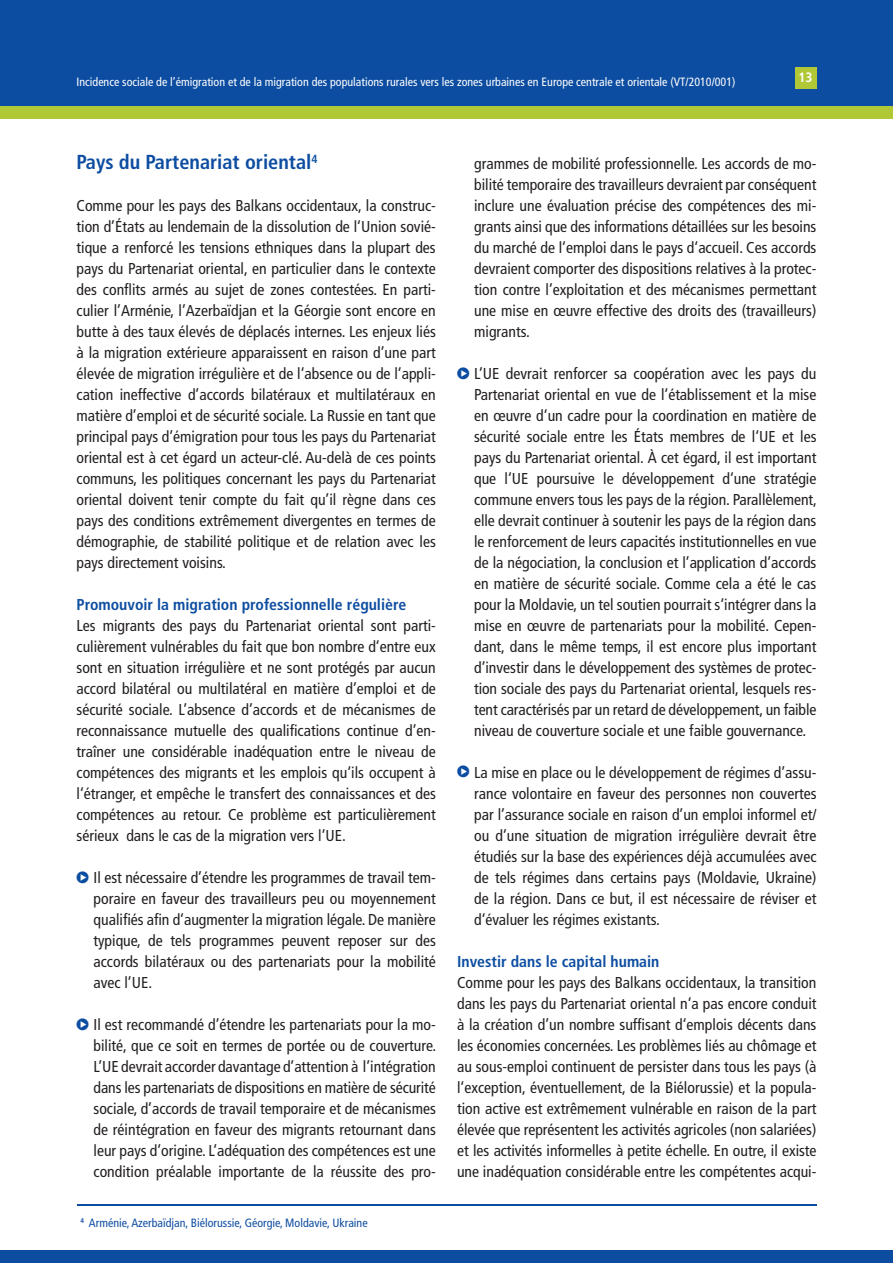
<style>
.page{position:relative;width:893px;height:1263px;background:#fff}
.page>*{position:absolute;margin:0;border:0;box-sizing:border-box;transform-origin:0 0}
.t1{font:700 condensed 20.25px "Frutiger";color:#0d4da1}
.t2{font:condensed 15.75px/21px "Frutiger";color:#231f20;text-align:justify}
.t3{font:700 condensed 15.75px "Frutiger";color:#0d4da1}
.t4{font:700 condensed 13.5px "Frutiger";color:#fff}
.t5{font:condensed 12px "Frutiger";color:#fff}
.t6{font:condensed 12px "Frutiger";color:#0d4da1}
</style>
<div class="page">
<div style="left:0;top:0;width:893px;height:106px;background:#0d4da1"></div>
<div style="left:0;top:106px;width:893px;height:13px;background:#b0c836"></div>
<div style="left:0;top:1250px;width:893px;height:13px;background:#0d4da1"></div>
<div style="left:795px;top:67px;width:21px;height:22px;background:#b0c836"></div>
<hr style="left:77px;top:1204px;width:739px;height:2px;background:#0d4da1">
<p class="t5" style="left:77px;top:74px;width:660px">Incidence sociale de l’émigration et de la migration des populations rurales vers les zones urbaines en Europe centrale et orientale (VT/2010/001)</p>
<p class="t4" style="left:799px;top:70px;width:16px">13</p>
<p class="t1" style="left:77px;top:150px;width:243px">Pays du Partenariat oriental<sup>4</sup></p>
<p class="t2" style="left:77px;top:195px;width:361px">Comme pour les pays des Balkans occidentaux, la construc&shy;tion d’États au lendemain de la dissolution de l‘Union sovié&shy;tique a renforcé les tensions ethniques dans la plupart des pays du Partenariat oriental, en particulier dans le contexte des conflits armés au sujet de zones contestées. En parti&shy;culier l’Arménie, l’Azerbaïdjan et la Géorgie sont encore en butte à des taux élevés de déplacés internes. Les enjeux liés à la migration extérieure apparaissent en raison d’une part élevée de migration irrégulière et de l‘absence ou de l‘appli&shy;cation ineffective d’accords bilatéraux et multilatéraux en matière d’emploi et de sécurité sociale. La Russie en tant que principal pays d’émigration pour tous les pays du Partenariat oriental est à cet égard un acteur-clé. Au-delà de ces points communs, les politiques concernant les pays du Partenariat oriental doivent tenir compte du fait qu’il règne dans ces pays des conditions extrêmement divergentes en termes de démographie, de stabilité politique et de relation avec les pays directement voisins.</p>
<p class="t3" style="left:77px;top:595px;width:331px">Promouvoir la migration professionnelle régulière</p>
<p class="t2" style="left:77px;top:615px;width:361px">Les migrants des pays du Partenariat oriental sont parti&shy;culièrement vulnérables du fait que bon nombre d‘entre eux sont en situation irrégulière et ne sont protégés par aucun accord bilatéral ou multilatéral en matière d’emploi et de sécurité sociale. L’absence d’accords et de mécanismes de reconnaissance mutuelle des qualifications continue d’en&shy;traîner une considérable inadéquation entre le niveau de compétences des migrants et les emplois qu‘ils occupent à l‘étranger, et empêche le transfert des connaissances et des compétences au retour. Ce problème est particulièrement sérieux dans le cas de la migration vers l’UE.</p>
<p class="t2" style="left:94px;top:867px;width:344px">Il est nécessaire d’étendre les programmes de travail tem&shy;poraire en faveur des travailleurs peu ou moyennement qualifiés afin d‘augmenter la migration légale. De manière typique, de tels programmes peuvent reposer sur des accords bilatéraux ou des partenariats pour la mobilité avec l’UE.</p>
<p class="t2" style="left:94px;top:1014px;width:344px">Il est recommandé d’étendre les partenariats pour la mo&shy;bilité, que ce soit en termes de portée ou de couverture.<br>L’UE devrait accorder davantage d’attention à l’intégration dans les partenariats de dispositions en matière de sécurité sociale, d’accords de travail temporaire et de mécanismes de réintégration en faveur des migrants retournant dans leur pays d’origine. L’adéquation des compétences est une condition préalable importante de la réussite des pro-</p>
<p class="t6" style="left:80px;top:1215px;width:289px"><sup>4</sup> Arménie, Azerbaïdjan, Biélorussie, Géorgie, Moldavie, Ukraine</p>
<p class="t2" style="left:474px;top:153px;width:344px">grammes de mobilité professionnelle. Les accords de mo&shy;bilité temporaire des travailleurs devraient par conséquent inclure une évaluation précise des compétences des mi&shy;grants ainsi que des informations détaillées sur les besoins du marché de l‘emploi dans le pays d‘accueil. Ces accords devraient comporter des dispositions relatives à la protec&shy;tion contre l’exploitation et des mécanismes permettant une mise en œuvre effective des droits des (travailleurs) migrants.</p>
<p class="t2" style="left:474px;top:363px;width:344px">L’UE devrait renforcer sa coopération avec les pays du Partenariat oriental en vue de l‘établissement et la mise en œuvre d‘un cadre pour la coordination en matière de sécurité sociale entre les États membres de l‘UE et les pays du Partenariat oriental. À cet égard, il est important que l‘UE poursuive le développement d‘une stratégie commune envers tous les pays de la région. Parallèlement, elle devrait continuer à soutenir les pays de la région dans le renforcement de leurs capacités institutionnelles en vue de la négociation, la conclusion et l’application d’accords en matière de sécurité sociale. Comme cela a été le cas pour la Moldavie, un tel soutien pourrait s‘intégrer dans la mise en œuvre de partenariats pour la mobilité. Cepen&shy;dant, dans le même temps, il est encore plus important d’investir dans le développement des systèmes de protec&shy;tion sociale des pays du Partenariat oriental, lesquels res&shy;tent caractérisés par un retard de développement, un faible niveau de couverture sociale et une faible gouvernance.</p>
<p class="t2" style="left:474px;top:762px;width:344px">La mise en place ou le développement de régimes d’assu&shy;rance volontaire en faveur des personnes non couvertes par l’assurance sociale en raison d’un emploi informel et/ ou d’une situation de migration irrégulière devrait être étudiés sur la base des expériences déjà accumulées avec de tels régimes dans certains pays (Moldavie, Ukraine) de la région. Dans ce but, il est nécessaire de réviser et d‘évaluer les régimes existants.</p>
<p class="t3" style="left:457px;top:952px;width:204px">Investir dans le capital humain</p>
<p class="t2" style="left:457px;top:972px;width:361px">Comme pour les pays des Balkans occidentaux, la transition dans les pays du Partenariat oriental n‘a pas encore conduit à la création d’un nombre suffisant d‘emplois décents dans les économies concernées. Les problèmes liés au chômage et au sous-emploi continuent de persister dans tous les pays (à l‘exception, éventuellement, de la Biélorussie) et la popula&shy;tion active est extrêmement vulnérable en raison de la part élevée que représentent les activités agricoles (non salariées) et les activités informelles à petite échelle. En outre, il existe une inadéquation considérable entre les compétentes acqui-</p>
</div>
